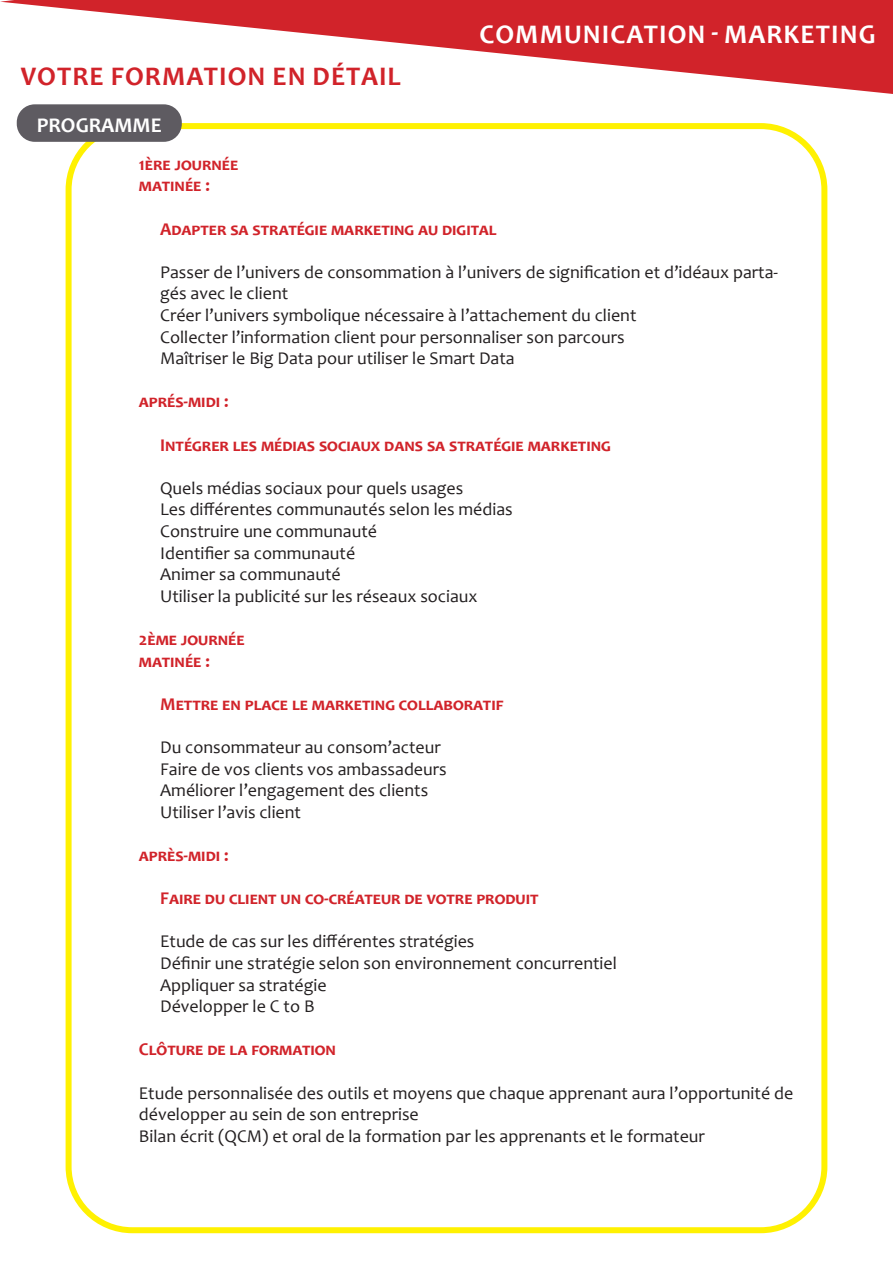
<style>
.page{position:relative;width:893px;height:1263px;background:#fff}
.page>*{position:absolute;margin:0;border:0;box-sizing:border-box;transform-origin:0 0}
.t1{font:700 45px "Candara";color:#fff}
.t2{font:700 27px "Candara";letter-spacing:.04em;color:#fff}
.t3{font:700 27px "Candara";letter-spacing:.04em;color:#d1232a}
.t4{font:700 21px "Candara";color:#fff}
.t5{font:18px/21.6px "Candara";color:#231f20}
.t6{font:700 18px "Candara";color:#d1232a}
</style>
<div class="page">
<div style="left:66px;top:123px;width:761px;height:1110px;border:6px solid #fff101;border-radius:64px"></div>
<div style="left:17px;top:104px;width:165px;height:38px;background:#5e5b61;border-radius:18px"></div>
<svg style="left:0;top:0;width:893px;height:94px;fill:#d1232a"></svg>
<p class="t3" style="left:21px;top:59px;width:381px">VOTRE FORMATION EN DÉTAIL</p>
<p class="t2" style="left:479px;top:18px;width:398px">COMMUNICATION - MARKETING</p>
<p class="t1" style="left:561px;top:20px;width:308px">communication</p>
<p class="t4" style="left:37px;top:112px;width:127px">PROGRAMME</p>
<p class="t6" style="left:139px;top:153px;width:101px">1ère journée</p>
<p class="t6" style="left:139px;top:174px;width:72px">matinée :</p>
<p class="t6" style="left:160px;top:217px;width:338px">Adapter sa stratégie marketing au digital</p>
<p class="t5" style="left:160px;top:261px;width:619px">Passer de l’univers de consommation à l’univers de signification et d’idéaux parta&shy;gés avec le client</p>
<p class="t5" style="left:160px;top:304px;width:478px">Créer l’univers symbolique nécessaire à l’attachement du client</p>
<p class="t5" style="left:160px;top:326px;width:466px">Collecter l’information client pour personnaliser son parcours</p>
<p class="t5" style="left:160px;top:347px;width:356px">Maîtriser le Big Data pour utiliser le Smart Data</p>
<p class="t6" style="left:139px;top:390px;width:91px">aprés-midi :</p>
<p class="t6" style="left:160px;top:433px;width:452px">Intégrer les médias sociaux dans sa stratégie marketing</p>
<p class="t5" style="left:160px;top:477px;width:305px">Quels médias sociaux pour quels usages</p>
<p class="t5" style="left:160px;top:499px;width:354px">Les différentes communautés selon les médias</p>
<p class="t5" style="left:160px;top:520px;width:218px">Construire une communauté</p>
<p class="t5" style="left:160px;top:542px;width:197px">Identifier sa communauté</p>
<p class="t5" style="left:160px;top:563px;width:182px">Animer sa communauté</p>
<p class="t5" style="left:160px;top:585px;width:319px">Utiliser la publicité sur les réseaux sociaux</p>
<p class="t6" style="left:139px;top:628px;width:107px">2ème journée</p>
<p class="t6" style="left:139px;top:649px;width:72px">matinée :</p>
<p class="t6" style="left:160px;top:693px;width:345px">Mettre en place le marketing collaboratif</p>
<p class="t5" style="left:160px;top:736px;width:282px">Du consommateur au consom’acteur</p>
<p class="t5" style="left:160px;top:758px;width:288px">Faire de vos clients vos ambassadeurs</p>
<p class="t5" style="left:160px;top:779px;width:270px">Améliorer l’engagement des clients</p>
<p class="t5" style="left:160px;top:801px;width:142px">Utiliser l’avis client</p>
<p class="t6" style="left:139px;top:844px;width:91px">après-midi :</p>
<p class="t6" style="left:160px;top:887px;width:380px">Faire du client un co-créateur de votre produit</p>
<p class="t5" style="left:160px;top:931px;width:316px">Etude de cas sur les différentes stratégies</p>
<p class="t5" style="left:160px;top:952px;width:458px">Définir une stratégie selon son environnement concurrentiel</p>
<p class="t5" style="left:160px;top:974px;width:168px">Appliquer sa stratégie</p>
<p class="t5" style="left:160px;top:995px;width:156px">Développer le C to B</p>
<p class="t6" style="left:139px;top:1038px;width:199px">Clôture de la formation</p>
<p class="t5" style="left:139px;top:1082px;width:656px">Etude personnalisée des outils et moyens que chaque apprenant aura l’opportunité de développer au sein de son entreprise</p>
<p class="t5" style="left:139px;top:1125px;width:568px">Bilan écrit (QCM) et oral de la formation par les apprenants et le formateur</p>
</div>
